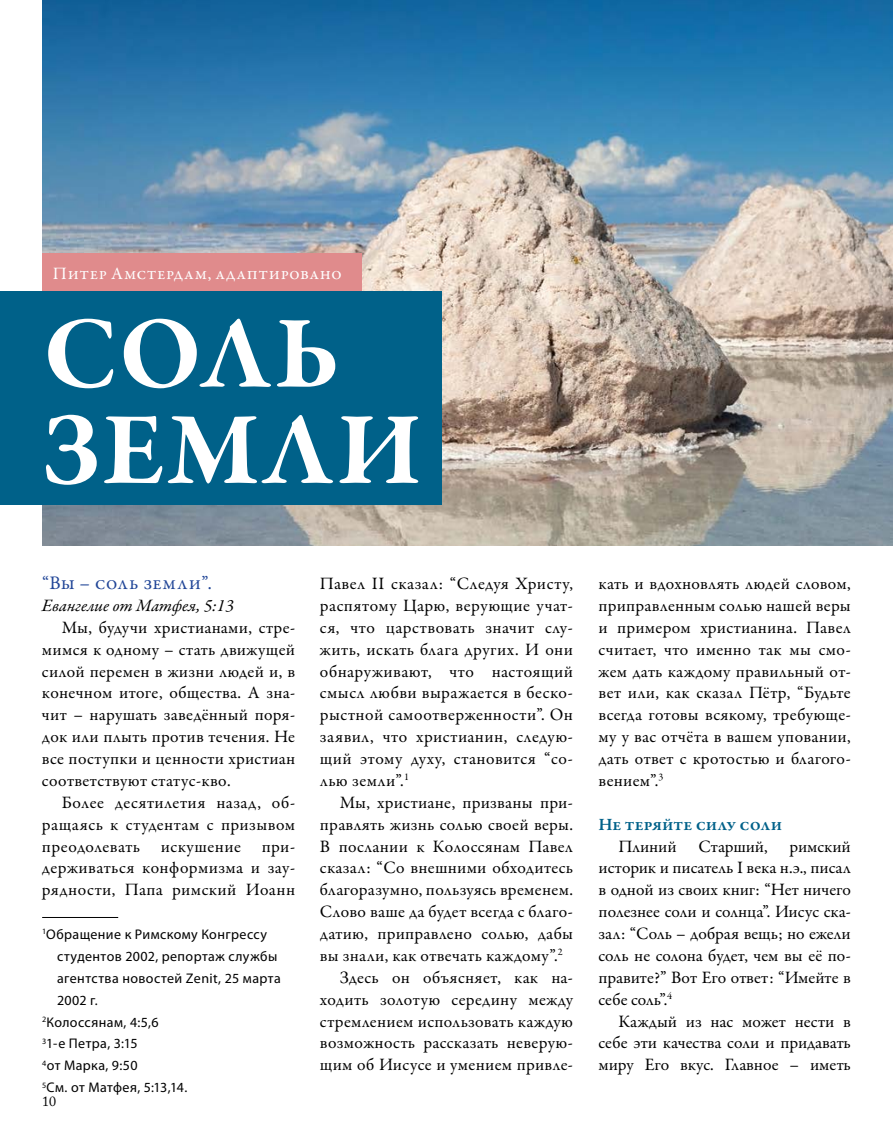
<style>
.page{position:relative;width:893px;height:1141px;background:#fff}
.page>*{position:absolute;margin:0;border:0;box-sizing:border-box;transform-origin:0 0}
.t1{font:700 105px/96.2px "Garamond Premr Pro";letter-spacing:.02em;color:#fff}
.t2{font:19.25px "Garamond Premr Pro";color:#204597}
.t3{font:17.5px/21.9px "Garamond Premr Pro";letter-spacing:.02em;color:#000;text-align:justify}
.t4{font:17.5px "Garamond Premr Pro";letter-spacing:.16em;color:#fff}
.t5{font:italic 17.5px "Garamond Premr Pro";color:#000}
.t6{font:600 17.5px "Garamond Premr Pro";letter-spacing:-.005em;color:#006189}
.t7{font:14px "Myriad Pro";letter-spacing:.03em;color:#000}
.t8{font:14px "Adobe Caslon Pro";color:#000}
</style>
<div class="page">
<img style="left:42px;top:0;width:851px;height:545px">
<div style="left:0;top:291px;width:441px;height:213px;background:#006189"></div>
<div style="left:42px;top:254px;width:319px;height:37px;background:#e08b8c"></div>
<hr style="left:42px;top:917px;width:76px;height:1px;background:#000">
<p class="t4" style="left:53px;top:263px;width:290px">Питер Амстердам, адаптировано</p>
<h1 class="t1" style="left:43px;top:307px;width:381px">СОЛЬ<br>ЗЕМЛИ</h1>
<p class="t2" style="left:42px;top:571px;width:171px">“Вы – соль земли”.</p>
<p class="t5" style="left:42px;top:594px;width:193px">Евангелие от Матфея, 5:13</p>
<p class="t3" style="left:42px;top:617px;width:255px;text-indent:20px">Мы, будучи христианами, стре&shy;мимся к одному – стать движущей силой перемен в жизни людей и, в конечном итоге, общества. А зна&shy;чит – нарушать заведённый поря&shy;док или плыть против течения. Не все поступки и ценности христиан соответствуют статус-кво.</p>
<p class="t3" style="left:42px;top:792px;width:255px;text-indent:20px">Более десятилетия назад, об&shy;ращаясь к студентам с призывом преодолевать искушение при&shy;держиваться конформизма и зау&shy;рядности, Папа римский Иоанн</p>
<p class="t7" style="left:42px;top:926px;width:226px"><sup>1</sup>Обращение к Римскому Конгрессу</p>
<p class="t7" style="left:57px;top:948px;width:222px">студентов 2002, репортаж службы</p>
<p class="t7" style="left:57px;top:969px;width:225px">агентства новостей Zenit, 25 марта</p>
<p class="t7" style="left:57px;top:991px;width:42px">2002 г.</p>
<p class="t7" style="left:42px;top:1013px;width:118px"><sup>2</sup>Колоссянам, 4:5,6</p>
<p class="t7" style="left:42px;top:1035px;width:97px"><sup>3</sup>1-е Петра, 3:15</p>
<p class="t7" style="left:42px;top:1057px;width:97px"><sup>4</sup>от Марка, 9:50</p>
<p class="t7" style="left:42px;top:1079px;width:147px"><sup>5</sup>См. от Матфея, 5:13,14.</p>
<p class="t8" style="left:42px;top:1093px;width:15px">10</p>
<p class="t3" style="left:320px;top:573px;width:254px">Павел II сказал: “Следуя Христу, распятому Царю, верующие учат&shy;ся, что царствовать значит слу&shy;жить, искать блага других. И они обнаруживают, что настоящий смысл любви выражается в беско&shy;рыстной самоотверженности”. Он заявил, что христианин, следую&shy;щий этому духу, становится “со&shy;лью земли”.<sup>1</sup></p>
<p class="t3" style="left:340px;top:792px;width:235px">Мы, христиане, призваны при-</p>
<p class="t3" style="left:320px;top:814px;width:254px">правлять жизнь солью своей веры.</p>
<p class="t3" style="left:320px;top:836px;width:254px">В послании к Колоссянам Павел</p>
<p class="t3" style="left:320px;top:857px;width:254px">сказал: “Со внешними обходитесь</p>
<p class="t3" style="left:320px;top:879px;width:254px">благоразумно, пользуясь временем.</p>
<p class="t3" style="left:320px;top:901px;width:254px">Слово ваше да будет всегда с благо-</p>
<p class="t3" style="left:320px;top:923px;width:254px">датию, приправлено солью, дабы</p>
<p class="t3" style="left:320px;top:945px;width:244px">вы знали, как отвечать каждому”.<sup>2</sup></p>
<p class="t3" style="left:340px;top:967px;width:235px">Здесь он объясняет, как на-</p>
<p class="t3" style="left:320px;top:989px;width:255px">ходить золотую середину между</p>
<p class="t3" style="left:320px;top:1011px;width:254px">стремлением использовать каждую</p>
<p class="t3" style="left:320px;top:1032px;width:254px">возможность рассказать неверую-</p>
<p class="t3" style="left:320px;top:1054px;width:254px">щим об Иисусе и умением привле-</p>
<p class="t3" style="left:598px;top:573px;width:254px">кать и вдохновлять людей словом, приправленным солью нашей веры и примером христианина. Павел считает, что именно так мы смо&shy;жем дать каждому правильный от&shy;вет или, как сказал Пётр, “Будьте всегда готовы всякому, требующе&shy;му у вас отчёта в вашем уповании, дать ответ с кротостью и благого&shy;вением”.<sup>3</sup></p>
<p class="t6" style="left:598px;top:814px;width:185px">Не теряйте силу соли</p>
<p class="t3" style="left:598px;top:836px;width:254px;text-indent:20px">Плиний Старший, римский историк и писатель I века н.э., писал в одной из своих книг: “Нет ничего полезнее соли и солнца”. Иисус ска&shy;зал: “Соль – добрая вещь; но ежели соль не солона будет, чем вы её по&shy;правите?” Вот Его ответ: “Имейте в себе соль”.<sup>4</sup></p>
<p class="t3" style="left:598px;top:1011px;width:254px;text-indent:20px">Каждый из нас может нести в себе эти качества соли и придавать миру Его вкус. Главное – иметь</p>
</div>
